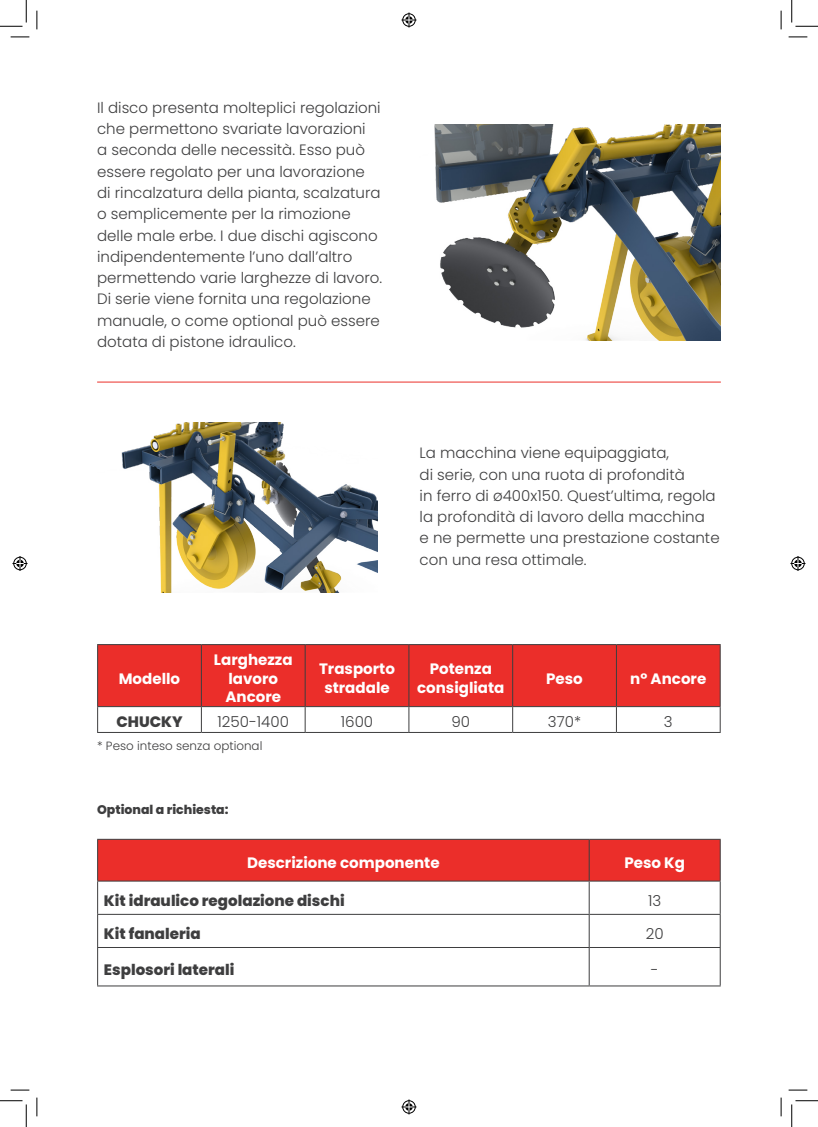
<style>
.page{position:relative;width:818px;height:1127px;background:#fff}
.page>*{position:absolute;margin:0;border:0;box-sizing:border-box;transform-origin:0 0}
.t1{font:700 15.12px/18.1px "Poppins";color:#fff;text-align:center}
.t2{font:800 15.12px "Poppins";color:#3e3e3f}
.t3{font:300 15.12px "Poppins";color:#3e3e3f}
.t4{font:300 15px/21.2px "Poppins";color:#3e3e3f}
.t5{font:800 12.5px "Poppins";color:#3e3e3f}
.t6{font:300 11.88px "Poppins";color:#3e3e3f}
</style>
<div class="page">
<img style="left:434px;top:125px;width:287px;height:215px">
<img style="left:121px;top:423px;width:256px;height:169px">
<hr style="left:97px;top:381px;width:624px;height:1px;background:#eb3029">
<div style="left:98px;top:839px;width:622px;height:41px;background:#eb2e2a"></div>
<hr style="left:97px;top:838px;width:492px;height:1px;background:#3e3e3f">
<hr style="left:97px;top:839px;width:1px;height:41px;background:#3e3e3f">
<hr style="left:589px;top:838px;width:132px;height:1px;background:#3e3e3f">
<hr style="left:589px;top:839px;width:1px;height:41px;background:#3e3e3f">
<hr style="left:720px;top:839px;width:1px;height:41px;background:#3e3e3f">
<hr style="left:97px;top:880px;width:492px;height:1px;background:#3e3e3f">
<hr style="left:97px;top:881px;width:1px;height:32px;background:#3e3e3f">
<hr style="left:589px;top:880px;width:132px;height:1px;background:#3e3e3f">
<hr style="left:589px;top:881px;width:1px;height:32px;background:#3e3e3f">
<hr style="left:720px;top:881px;width:1px;height:32px;background:#3e3e3f">
<hr style="left:97px;top:913px;width:492px;height:1px;background:#3e3e3f">
<hr style="left:97px;top:914px;width:1px;height:32px;background:#3e3e3f">
<hr style="left:589px;top:913px;width:132px;height:1px;background:#3e3e3f">
<hr style="left:589px;top:914px;width:1px;height:32px;background:#3e3e3f">
<hr style="left:720px;top:914px;width:1px;height:32px;background:#3e3e3f">
<hr style="left:97px;top:946px;width:492px;height:1px;background:#3e3e3f">
<hr style="left:97px;top:947px;width:1px;height:38px;background:#3e3e3f">
<hr style="left:589px;top:946px;width:132px;height:1px;background:#3e3e3f">
<hr style="left:589px;top:947px;width:1px;height:38px;background:#3e3e3f">
<hr style="left:720px;top:947px;width:1px;height:38px;background:#3e3e3f">
<hr style="left:97px;top:985px;width:492px;height:1px;background:#3e3e3f">
<hr style="left:589px;top:985px;width:132px;height:1px;background:#3e3e3f">
<div style="left:98px;top:645px;width:622px;height:61px;background:#eb2e2a"></div>
<hr style="left:97px;top:644px;width:104px;height:1px;background:#3e3e3f">
<hr style="left:97px;top:645px;width:1px;height:61px;background:#3e3e3f">
<hr style="left:201px;top:644px;width:104px;height:1px;background:#3e3e3f">
<hr style="left:201px;top:645px;width:1px;height:61px;background:#3e3e3f">
<hr style="left:305px;top:644px;width:104px;height:1px;background:#3e3e3f">
<hr style="left:305px;top:645px;width:1px;height:61px;background:#3e3e3f">
<hr style="left:409px;top:644px;width:104px;height:1px;background:#3e3e3f">
<hr style="left:408px;top:645px;width:1px;height:61px;background:#3e3e3f">
<hr style="left:513px;top:644px;width:103px;height:1px;background:#3e3e3f">
<hr style="left:512px;top:645px;width:1px;height:61px;background:#3e3e3f">
<hr style="left:616px;top:644px;width:105px;height:1px;background:#3e3e3f">
<hr style="left:616px;top:645px;width:1px;height:61px;background:#3e3e3f">
<hr style="left:720px;top:645px;width:1px;height:61px;background:#3e3e3f">
<hr style="left:97px;top:706px;width:104px;height:1px;background:#3e3e3f">
<svg style="left:97px;top:707px;width:1px;height:24px"></svg>
<hr style="left:201px;top:706px;width:104px;height:1px;background:#3e3e3f">
<svg style="left:201px;top:707px;width:1px;height:24px"></svg>
<hr style="left:305px;top:706px;width:104px;height:1px;background:#3e3e3f">
<svg style="left:305px;top:707px;width:1px;height:24px"></svg>
<hr style="left:409px;top:706px;width:104px;height:1px;background:#3e3e3f">
<svg style="left:408px;top:707px;width:1px;height:24px"></svg>
<hr style="left:513px;top:706px;width:103px;height:1px;background:#3e3e3f">
<svg style="left:512px;top:707px;width:1px;height:24px"></svg>
<hr style="left:616px;top:706px;width:105px;height:1px;background:#3e3e3f">
<svg style="left:616px;top:707px;width:1px;height:24px"></svg>
<svg style="left:720px;top:707px;width:1px;height:24px"></svg>
<hr style="left:97px;top:731px;width:104px;height:1px;background:#3e3e3f">
<hr style="left:201px;top:731px;width:104px;height:1px;background:#3e3e3f">
<hr style="left:305px;top:731px;width:104px;height:1px;background:#3e3e3f">
<hr style="left:409px;top:731px;width:104px;height:1px;background:#3e3e3f">
<hr style="left:513px;top:731px;width:103px;height:1px;background:#3e3e3f">
<hr style="left:616px;top:731px;width:105px;height:1px;background:#3e3e3f">
<svg style="left:11px;top:36px;width:18px;height:2px"></svg>
<svg style="left:788px;top:36px;width:19px;height:2px"></svg>
<svg style="left:11px;top:1089px;width:18px;height:1px"></svg>
<svg style="left:788px;top:1089px;width:19px;height:1px"></svg>
<svg style="left:36px;top:11px;width:2px;height:18px"></svg>
<svg style="left:36px;top:1097px;width:2px;height:18px"></svg>
<svg style="left:780px;top:11px;width:2px;height:18px"></svg>
<svg style="left:780px;top:1097px;width:2px;height:18px"></svg>
<svg style="left:0;top:0;width:27px;height:27px"></svg>
<svg style="left:0;top:1100px;width:27px;height:26px"></svg>
<svg style="left:791px;top:0;width:27px;height:27px"></svg>
<svg style="left:791px;top:1100px;width:27px;height:26px"></svg>
<svg style="left:401px;top:13px;width:15px;height:15px"></svg>
<svg style="left:401px;top:1099px;width:15px;height:15px"></svg>
<svg style="left:13px;top:556px;width:15px;height:15px"></svg>
<svg style="left:790px;top:556px;width:15px;height:15px"></svg>
<p class="t4" style="left:97px;top:97px;width:285px">Il disco presenta molteplici regolazioni che permettono svariate lavorazioni<br>a seconda delle necessità. Esso può essere regolato per una lavorazione</p>
<p class="t4" style="left:97px;top:182px;width:285px">di rincalzatura della pianta, scalzatura</p>
<p class="t4" style="left:97px;top:203px;width:255px">o semplicemente per la rimozione</p>
<p class="t4" style="left:97px;top:225px;width:287px">delle male erbe. I due dischi agiscono indipendentemente l’uno dall’altro permettendo varie larghezze di lavoro.<br>Di serie viene fornita una regolazione manuale, o come optional può essere dotata di pistone idraulico.</p>
<p class="t4" style="left:420px;top:442px;width:251px">La macchina viene equipaggiata,</p>
<p class="t4" style="left:420px;top:463px;width:267px">di serie, con una ruota di profondità</p>
<p class="t4" style="left:420px;top:485px;width:297px">in ferro di ø400x150. Quest’ultima, regola la profondità di lavoro della macchina</p>
<p class="t4" style="left:420px;top:527px;width:301px">e ne permette una prestazione costante con una resa ottimale.</p>
<p class="t1" style="left:119px;top:669px;width:63px">Modello</p>
<p class="t1" style="left:214px;top:651px;width:80px">Larghezza lavoro</p>
<p class="t1" style="left:225px;top:687px;width:57px">Ancore</p>
<p class="t1" style="left:319px;top:660px;width:77px">Trasporto stradale</p>
<p class="t1" style="left:417px;top:660px;width:89px">Potenza consigliata</p>
<p class="t1" style="left:546px;top:669px;width:38px">Peso</p>
<p class="t1" style="left:630px;top:669px;width:78px">n° Ancore</p>
<p class="t2" style="left:116px;top:713px;width:68px">CHUCKY</p>
<p class="t3" style="left:217px;top:713px;width:73px">1250-1400</p>
<p class="t3" style="left:341px;top:713px;width:34px">1600</p>
<p class="t3" style="left:451px;top:713px;width:20px">90</p>
<p class="t3" style="left:548px;top:713px;width:35px">370*</p>
<p class="t3" style="left:664px;top:713px;width:10px">3</p>
<p class="t6" style="left:97px;top:738px;width:167px">* Peso inteso senza optional</p>
<p class="t5" style="left:97px;top:802px;width:133px">Optional a richiesta:</p>
<p class="t1" style="left:247px;top:853px;width:194px">Descrizione componente</p>
<p class="t1" style="left:624px;top:853px;width:62px">Peso Kg</p>
<p class="t2" style="left:104px;top:891px;width:242px">Kit idraulico regolazione dischi</p>
<p class="t3" style="left:648px;top:891px;width:15px">13</p>
<p class="t2" style="left:104px;top:924px;width:98px">Kit fanaleria</p>
<p class="t3" style="left:646px;top:924px;width:19px">20</p>
<p class="t2" style="left:104px;top:960px;width:132px">Esplosori laterali</p>
</div>
